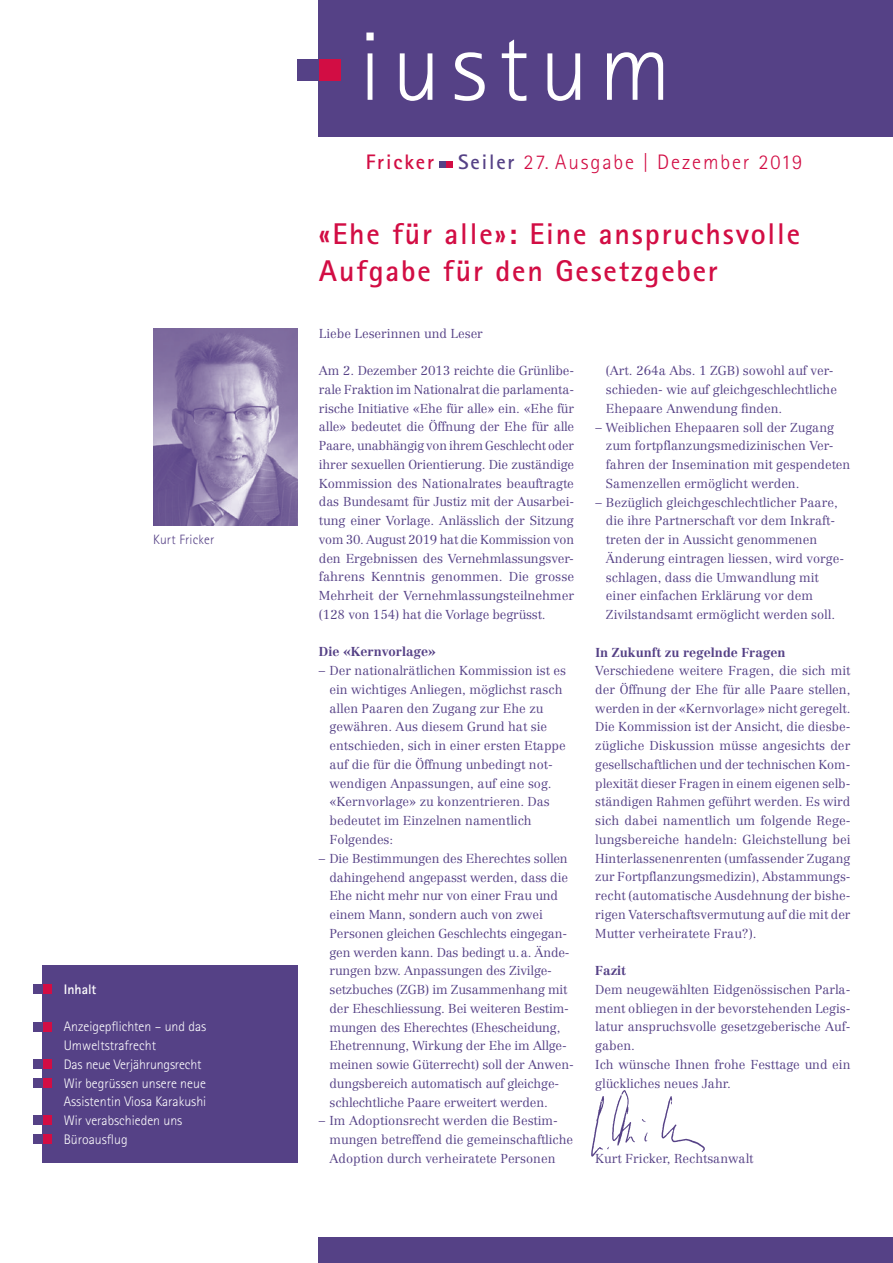
<style>
.page{position:relative;width:893px;height:1263px;background:#fff}
.page>*{position:absolute;margin:0;border:0;box-sizing:border-box;transform-origin:0 0}
.t1{font:300 97.5px "Rotis Sans Serif";letter-spacing:.11em;color:#fff}
.t2{font:700 30px/37.5px "Rotis Sans Serif";letter-spacing:.06em;color:#d20d44}
.t3{font:300 21px "Rotis Sans Serif";letter-spacing:.09em;color:#d20d44}
.t4{font:300 13.8px/18.8px "Rotis Sans Serif";color:#fff}
.t5{font:700 13.8px "Rotis Sans Serif";color:#fff}
.t6{font:300 13.5px "Rotis Sans Serif";letter-spacing:.015em;color:#554186}
.t7{font:300 12.75px/18.8px "Centennial";color:#554186}
.t8{font:700 12.75px "Centennial";color:#554186}
.s1{font-weight:700}
.s2{font-weight:700;color:#554186}
</style>
<div class="page">
<div style="left:319px;top:0;width:574px;height:136px;background:#554186"></div>
<div style="left:319px;top:60px;width:21px;height:21px;background:#d20d44"></div>
<div style="left:298px;top:60px;width:21px;height:21px;background:#554186"></div>
<div style="left:446px;top:161px;width:6px;height:7px;background:#d20d44"></div>
<div style="left:440px;top:161px;width:6px;height:7px;background:#554186"></div>
<div style="left:43px;top:965px;width:255px;height:198px;background:#554186"></div>
<div style="left:43px;top:1022px;width:9px;height:9px;background:#d20d44"></div>
<div style="left:33px;top:1022px;width:10px;height:9px;background:#554186"></div>
<div style="left:43px;top:984px;width:9px;height:10px;background:#d20d44"></div>
<div style="left:33px;top:984px;width:10px;height:10px;background:#554186"></div>
<div style="left:43px;top:1059px;width:9px;height:10px;background:#d20d44"></div>
<div style="left:33px;top:1059px;width:10px;height:10px;background:#554186"></div>
<div style="left:43px;top:1115px;width:9px;height:10px;background:#d20d44"></div>
<div style="left:33px;top:1115px;width:10px;height:10px;background:#554186"></div>
<div style="left:43px;top:1134px;width:9px;height:10px;background:#d20d44"></div>
<div style="left:33px;top:1134px;width:10px;height:10px;background:#554186"></div>
<div style="left:43px;top:1078px;width:9px;height:10px;background:#d20d44"></div>
<div style="left:33px;top:1078px;width:10px;height:10px;background:#554186"></div>
<div style="left:319px;top:1237px;width:574px;height:26px;background:#554186"></div>
<img style="left:153px;top:328px;width:145px;height:197px">
<img style="left:591px;top:1090px;width:114px;height:67px">
<p class="t6" style="left:153px;top:532px;width:63px">Kurt Fricker</p>
<p class="t5" style="left:64px;top:980px;width:34px">Inhalt</p>
<p class="t4" style="left:64px;top:1017px;width:144px">Anzeigepflichten – und das<br>Umweltstrafrecht<br>Das neue Verjährungsrecht<br>Wir begrüssen unsere neue<br>Assistentin Viosa Karakushi<br>Wir verabschieden uns<br>Büroausflug</p>
<h1 class="t1" style="left:359px;top:11px;width:313px">iustum</h1>
<h3 class="t3" style="left:366px;top:150px;width:438px"><span class="s1">Fricker</span> <span class="s2">Seiler</span> 27. Ausgabe | Dezember 2019</h3>
<h2 class="t2" style="left:319px;top:214px;width:483px">«Ehe für alle»: Eine anspruchsvolle<br>Aufgabe für den Gesetzgeber</h2>
<p class="t7" style="left:319px;top:324px;width:166px">Liebe Leserinnen und Leser</p>
<p class="t7" style="left:319px;top:361px;width:257px;text-align:justify">Am 2. Dezember 2013 reichte die Grünlibe&shy;rale Fraktion im Nationalrat die parlamenta&shy;rische Initiative «Ehe für alle» ein. «Ehe für alle» bedeutet die Öffnung der Ehe für alle Paare, unabhängig von ihrem Geschlecht oder ihrer sexuellen Orientierung. Die zuständige Kommission des Nationalrates beauftragte das Bundesamt für Justiz mit der Ausarbei&shy;tung einer Vorlage. Anlässlich der Sitzung vom 30. August 2019 hat die Kommission von den Ergebnissen des Vernehmlassungsver&shy;fahrens Kenntnis genommen. Die grosse Mehrheit der Vernehmlassungsteilnehmer (128 von 154) hat die Vorlage begrüsst.</p>
<p class="t8" style="left:319px;top:644px;width:119px">Die «Kernvorlage»</p>
<p class="t7" style="left:330px;top:661px;width:238px;text-indent:-11px">– Der nationalrätlichen Kommission ist es ein wichtiges Anliegen, möglichst rasch allen Paaren den Zugang zur Ehe zu gewähren. Aus diesem Grund hat sie entschieden, sich in einer ersten Etappe auf die für die Öffnung unbedingt not&shy;wendigen Anpassungen, auf eine sog. «Kernvorlage» zu konzentrieren. Das bedeutet im Einzelnen namentlich Folgendes:</p>
<p class="t7" style="left:330px;top:849px;width:246px;text-indent:-11px">– Die Bestimmungen des Eherechtes sollen dahingehend angepasst werden, dass die Ehe nicht mehr nur von einer Frau und einem Mann, sondern auch von zwei Personen gleichen Geschlechts eingegan&shy;gen werden kann. Das bedingt u.a. Ände&shy;rungen bzw. Anpassungen des Zivilge&shy;setzbuches (ZGB) im Zusammenhang mit der Eheschliessung. Bei weiteren Bestim&shy;mungen des Eherechtes (Ehescheidung, Ehetrennung, Wirkung der Ehe im Allge&shy;meinen sowie Güterrecht) soll der Anwen&shy;dungsbereich automatisch auf gleichge&shy;schlechtliche Paare erweitert werden.</p>
<p class="t7" style="left:330px;top:1111px;width:245px;text-indent:-11px">– Im Adoptionsrecht werden die Bestim&shy;mungen betreffend die gemeinschaftliche<br>Adoption durch verheiratete Personen</p>
<p class="t7" style="left:606px;top:361px;width:233px">(Art. 264a Abs. 1 ZGB) sowohl auf ver&shy;schieden- wie auf gleichgeschlechtliche<br>Ehepaare Anwendung finden.</p>
<p class="t7" style="left:606px;top:418px;width:246px;text-indent:-11px">– Weiblichen Ehepaaren soll der Zugang zum fortpflanzungsmedizinischen Ver&shy;fahren der Insemination mit gespendeten Samenzellen ermöglicht werden.</p>
<p class="t7" style="left:606px;top:493px;width:240px;text-indent:-11px">– Bezüglich gleichgeschlechtlicher Paare, die ihre Partnerschaft vor dem Inkraft&shy;treten der in Aussicht genommenen Änderung eintragen liessen, wird vorge&shy;schlagen, dass die Umwandlung mit einer einfachen Erklärung vor dem Zivilstandsamt ermöglicht werden soll.</p>
<p class="t8" style="left:595px;top:644px;width:192px">In Zukunft zu regelnde Fragen</p>
<p class="t7" style="left:595px;top:661px;width:257px;text-align:justify">Verschiedene weitere Fragen, die sich mit der Öffnung der Ehe für alle Paare stellen, werden in der «Kernvorlage» nicht geregelt.<br>Die Kommission ist der Ansicht, die diesbe&shy;zügliche Diskussion müsse angesichts der gesellschaftlichen und der technischen Kom&shy;plexität dieser Fragen in einem eigenen selb&shy;ständigen Rahmen geführt werden. Es wird sich dabei namentlich um folgende Rege&shy;lungsbereiche handeln: Gleichstellung bei Hinterlassenenrenten (umfassender Zugang zur Fortpflanzungsmedizin), Abstammungs&shy;recht (automatische Ausdehnung der bishe&shy;rigen Vaterschaftsvermutung auf die mit der Mutter verheiratete Frau?).</p>
<p class="t8" style="left:595px;top:963px;width:32px">Fazit</p>
<p class="t7" style="left:595px;top:980px;width:257px">Dem neugewählten Eidgenössischen Parla&shy;ment obliegen in der bevorstehenden Legis&shy;latur anspruchsvolle gesetzgeberische Auf&shy;gaben.<br>Ich wünsche Ihnen frohe Festtage und ein glückliches neues Jahr.</p>
<p class="t7" style="left:595px;top:1149px;width:160px">Kurt Fricker, Rechtsanwalt</p>
</div>
